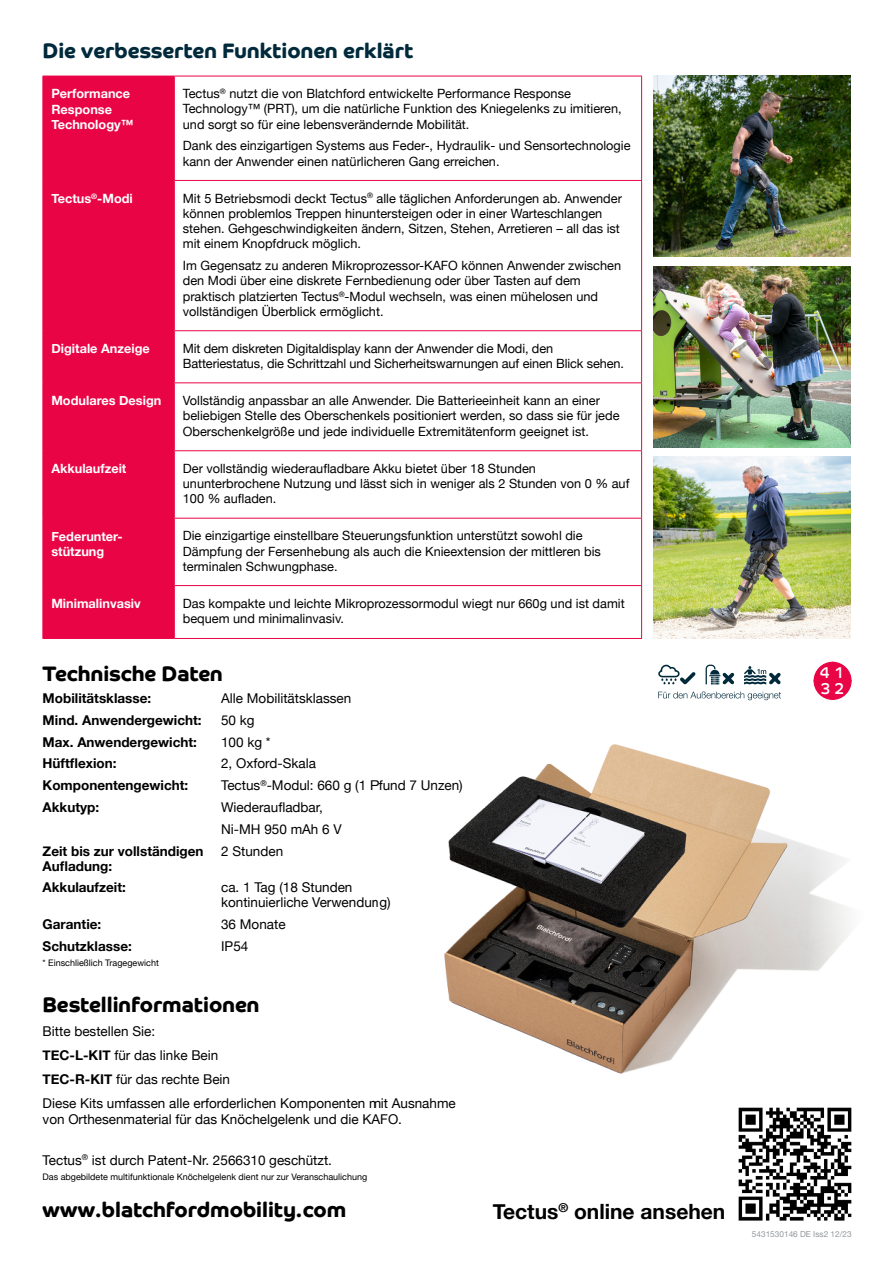
<style>
.page{position:relative;width:893px;height:1263px;background:#fff}
.page>*{position:absolute;margin:0;border:0;box-sizing:border-box;transform-origin:0 0}
.t1{font:700 21px "Co Headline";color:#000}
.t2{font:700 21px "Co Headline";color:#002a3b}
.t3{font:700 21px "Helvetica Neue";color:#000}
.t4{font:15.75px/15.5px "Co Headline";color:#fff}
.t5{font:13.5px/23.9px "Helvetica Neue";color:#000}
.t6{font:700 13.5px/21.8px "Helvetica Neue";color:#000}
.t7{font:12.75px/15.3px "Helvetica Neue";color:#000}
.t8{font:700 12.75px/15.3px "Helvetica Neue";color:#fff}
.t9{font:9px "Helvetica Neue";color:#000}
.t10{font:8.25px "Helvetica Neue";color:#93989c}
.s1{font-weight:700}
</style>
<div class="page">
<img style="left:653px;top:457px;width:197px;height:182px">
<img style="left:653px;top:266px;width:197px;height:181px">
<img style="left:653px;top:75px;width:197px;height:181px">
<img style="left:738px;top:1111px;width:114px;height:110px">
<img style="left:444px;top:700px;width:408px;height:411px">
<svg style="left:658px;top:665px;width:123px;height:35px"></svg>
<svg style="left:813px;top:661px;width:39px;height:39px"></svg>
<div style="left:44px;top:77px;width:130px;height:561px;background:#e90445"></div>
<svg style="left:175px;top:179px;width:466px;height:408px"></svg>
<hr style="left:43px;top:76px;width:131px;height:1px;background:#e90445">
<hr style="left:43px;top:76px;width:1px;height:104px;background:#e90445">
<hr style="left:174px;top:76px;width:468px;height:1px;background:#e90445">
<hr style="left:174px;top:76px;width:1px;height:104px;background:#e90445">
<hr style="left:641px;top:76px;width:1px;height:104px;background:#e90445">
<hr style="left:43px;top:180px;width:131px;height:1px;background:#e90445">
<hr style="left:43px;top:181px;width:1px;height:149px;background:#e90445">
<hr style="left:174px;top:180px;width:468px;height:1px;background:#e90445">
<hr style="left:174px;top:181px;width:1px;height:149px;background:#e90445">
<hr style="left:641px;top:181px;width:1px;height:149px;background:#e90445">
<hr style="left:43px;top:330px;width:131px;height:1px;background:#e90445">
<hr style="left:43px;top:331px;width:1px;height:51px;background:#e90445">
<hr style="left:174px;top:330px;width:468px;height:1px;background:#e90445">
<hr style="left:174px;top:331px;width:1px;height:51px;background:#e90445">
<hr style="left:641px;top:331px;width:1px;height:51px;background:#e90445">
<hr style="left:43px;top:382px;width:131px;height:1px;background:#e90445">
<hr style="left:43px;top:383px;width:1px;height:67px;background:#e90445">
<hr style="left:174px;top:382px;width:468px;height:1px;background:#e90445">
<hr style="left:174px;top:383px;width:1px;height:67px;background:#e90445">
<hr style="left:641px;top:383px;width:1px;height:67px;background:#e90445">
<hr style="left:43px;top:450px;width:131px;height:1px;background:#e90445">
<hr style="left:43px;top:451px;width:1px;height:67px;background:#e90445">
<hr style="left:174px;top:450px;width:468px;height:1px;background:#e90445">
<hr style="left:174px;top:451px;width:1px;height:67px;background:#e90445">
<hr style="left:641px;top:451px;width:1px;height:67px;background:#e90445">
<hr style="left:43px;top:518px;width:131px;height:1px;background:#e90445">
<hr style="left:43px;top:518px;width:1px;height:67px;background:#e90445">
<hr style="left:174px;top:518px;width:468px;height:1px;background:#e90445">
<hr style="left:174px;top:518px;width:1px;height:67px;background:#e90445">
<hr style="left:641px;top:518px;width:1px;height:67px;background:#e90445">
<hr style="left:43px;top:585px;width:131px;height:1px;background:#e90445">
<hr style="left:43px;top:586px;width:1px;height:52px;background:#e90445">
<hr style="left:174px;top:585px;width:468px;height:1px;background:#e90445">
<hr style="left:174px;top:586px;width:1px;height:52px;background:#e90445">
<hr style="left:641px;top:586px;width:1px;height:52px;background:#e90445">
<hr style="left:43px;top:638px;width:131px;height:1px;background:#e90445">
<hr style="left:174px;top:638px;width:468px;height:1px;background:#e90445">
<h1 class="t2" style="left:43px;top:38px;width:372px">Die verbesserten Funktionen erklärt</h1>
<p class="t8" style="left:51px;top:87px;width:84px">Performance<br>Response<br>Technology™</p>
<p class="t7" style="left:183px;top:87px;width:440px">Tectus<sup>®</sup> nutzt die von Blatchford entwickelte Performance Response<br>Technology™ (PRT), um die natürliche Funktion des Kniegelenks zu imitieren, und sorgt so für eine lebensverändernde Mobilität.</p>
<p class="t7" style="left:183px;top:139px;width:449px">Dank des einzigartigen Systems aus Feder-, Hydraulik- und Sensortechnologie kann der Anwender einen natürlicheren Gang erreichen.</p>
<p class="t8" style="left:51px;top:191px;width:83px">Tectus<sup>®</sup>-Modi</p>
<p class="t7" style="left:183px;top:191px;width:441px">Mit 5 Betriebsmodi deckt Tectus<sup>®</sup> alle täglichen Anforderungen ab. Anwender können problemlos Treppen hinuntersteigen oder in einer Warteschlangen stehen. Gehgeschwindigkeiten ändern, Sitzen, Stehen, Arretieren – all das ist mit einem Knopfdruck möglich.</p>
<p class="t7" style="left:183px;top:259px;width:440px">Im Gegensatz zu anderen Mikroprozessor-KAFO können Anwender zwischen den Modi über eine diskrete Fernbedienung oder über Tasten auf dem praktisch platzierten Tectus<sup>®</sup>-Modul wechseln, was einen mühelosen und vollständigen Überblick ermöglicht.</p>
<p class="t8" style="left:51px;top:341px;width:100px">Digitale Anzeige</p>
<p class="t7" style="left:183px;top:341px;width:443px">Mit dem diskreten Digitaldisplay kann der Anwender die Modi, den<br>Batteriestatus, die Schrittzahl und Sicherheitswarnungen auf einen Blick sehen.</p>
<p class="t8" style="left:51px;top:393px;width:112px">Modulares Design</p>
<p class="t7" style="left:183px;top:393px;width:438px">Vollständig anpassbar an alle Anwender. Die Batterieeinheit kann an einer beliebigen Stelle des Oberschenkels positioniert werden, so dass sie für jede<br>Oberschenkelgröße und jede individuelle Extremitätenform geeignet ist.</p>
<p class="t8" style="left:51px;top:461px;width:77px">Akkulaufzeit</p>
<p class="t7" style="left:183px;top:461px;width:448px">Der vollständig wiederaufladbare Akku bietet über 18 Stunden ununterbrochene Nutzung und lässt sich in weniger als 2 Stunden von 0 % auf<br>100 % aufladen.</p>
<p class="t8" style="left:51px;top:529px;width:73px">Federunter&shy;stützung</p>
<p class="t7" style="left:183px;top:529px;width:420px">Die einzigartige einstellbare Steuerungsfunktion unterstützt sowohl die<br>Dämpfung der Fersenhebung als auch die Knieextension der mittleren bis terminalen Schwungphase.</p>
<p class="t8" style="left:51px;top:596px;width:91px">Minimalinvasiv</p>
<p class="t7" style="left:183px;top:596px;width:443px">Das kompakte und leichte Mikroprozessormodul wiegt nur 660g und ist damit bequem und minimalinvasiv.</p>
<h1 class="t1" style="left:43px;top:662px;width:182px">Technische Daten</h1>
<p class="t6" style="left:43px;top:688px;width:110px">Mobilitätsklasse:</p>
<p class="t5" style="left:221px;top:687px;width:132px">Alle Mobilitätsklassen</p>
<p class="t6" style="left:43px;top:709px;width:161px">Mind. Anwendergewicht:</p>
<p class="t5" style="left:221px;top:709px;width:35px">50 kg</p>
<p class="t6" style="left:43px;top:731px;width:156px">Max. Anwendergewicht:</p>
<p class="t5" style="left:221px;top:731px;width:51px">100 kg *</p>
<p class="t6" style="left:43px;top:753px;width:75px">Hüftflexion:</p>
<p class="t5" style="left:221px;top:752px;width:96px">2, Oxford-Skala</p>
<p class="t6" style="left:43px;top:775px;width:147px">Komponentengewicht:</p>
<p class="t5" style="left:221px;top:774px;width:243px">Tectus<sup>®</sup>-Modul: 660 g (1 Pfund 7 Unzen)</p>
<p class="t6" style="left:43px;top:797px;width:58px">Akkutyp:</p>
<p class="t5" style="left:221px;top:797px;width:122px;line-height:21.8px">Wiederaufladbar,<br>Ni-MH 950 mAh 6 V</p>
<p class="t6" style="left:43px;top:840px;width:162px">Zeit bis zur vollständigen</p>
<p class="t5" style="left:221px;top:840px;width:64px">2 Stunden</p>
<p class="t6" style="left:43px;top:855px;width:85px">Aufladung:<br>Akkulaufzeit:</p>
<p class="t5" style="left:221px;top:881px;width:171px;line-height:15px">ca. 1 Tag (18 Stunden kontinuierliche Verwendung)</p>
<p class="t6" style="left:43px;top:914px;width:60px">Garantie:</p>
<p class="t5" style="left:221px;top:913px;width:66px">36 Monate</p>
<p class="t6" style="left:43px;top:936px;width:91px">Schutzklasse:</p>
<p class="t5" style="left:221px;top:935px;width:29px">IP54</p>
<p class="t9" style="left:43px;top:956px;width:118px">* Einschließlich Tragegewicht</p>
<h1 class="t1" style="left:43px;top:992px;width:218px">Bestellinformationen</h1>
<p class="t5" style="left:43px;top:1020px;width:415px">Bitte bestellen Sie:<br><span class="s1">TEC-L-KIT</span> für das linke Bein<br><span class="s1">TEC-R-KIT</span> für das rechte Bein<br>Diese Kits umfassen alle erforderlichen Komponenten mit Ausnahme</p>
<p class="t5" style="left:43px;top:1108px;width:361px">von Orthesenmaterial für das Knöchelgelenk und die KAFO.</p>
<p class="t5" style="left:43px;top:1149px;width:291px">Tectus<sup>®</sup> ist durch Patent-Nr. 2566310 geschützt.</p>
<p class="t9" style="left:43px;top:1170px;width:326px">Das abgebildete multifunktionale Knöchelgelenk dient nur zur Veranschaulichung</p>
<h1 class="t1" style="left:43px;top:1197px;width:305px">www.blatchfordmobility.com</h1>
<h1 class="t3" style="left:493px;top:1195px;width:234px">Tectus<sup>®</sup> online ansehen</h1>
<p class="t4" style="left:820px;top:665px;width:26px">4 1<br>3 2</p>
<p class="t10" style="left:752px;top:1228px;width:101px">5431530146 DE Iss2 12/23</p>
</div>
